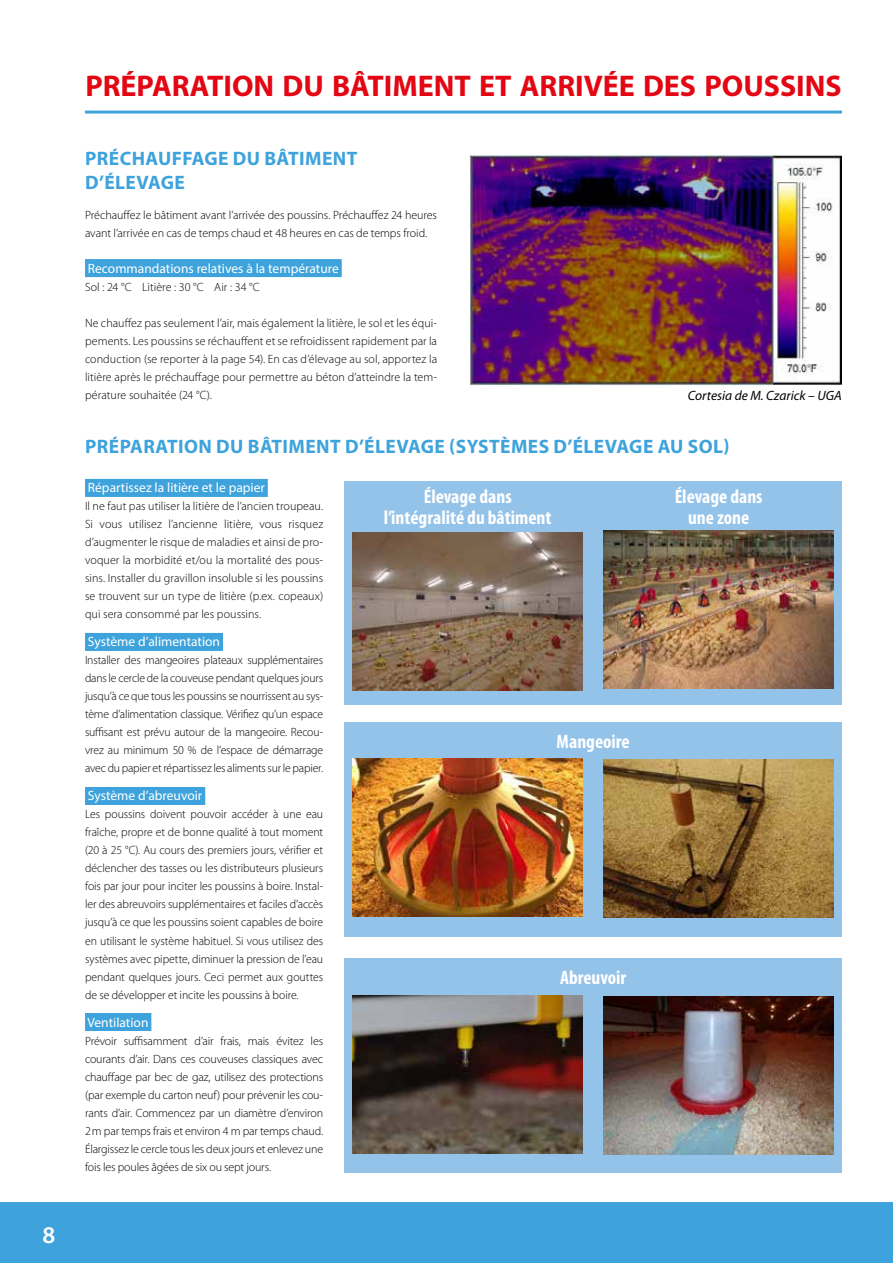
<style>
.page{position:relative;width:893px;height:1263px;background:#fff}
.page>*{position:absolute;margin:0;border:0;box-sizing:border-box;transform-origin:0 0}
.t1{font:700 30px "Myriad Pro";color:#e30613}
.t2{font:600 24px "Myriad Pro";color:#fff}
.t3{font:700 19.5px/24px "Myriad Pro";letter-spacing:.02em;color:#3ea3dc}
.t4{font:700 condensed 19.5px/21px "Myriad Pro";color:#fff;text-align:center}
.t5{font:13.5px "Myriad Pro";color:#fff}
.t6{font:italic 13.5px "Myriad Pro";color:#000}
.t7{font:300 12px/18px "Myriad Pro";letter-spacing:-.005em;color:#000;text-align:justify}
</style>
<div class="page">
<div style="left:0;top:1203px;width:893px;height:60px;background:#3ea3dc"></div>
<hr style="left:85px;top:111px;width:757px;height:3px;background:#3ea3dc">
<div style="left:85px;top:259px;width:257px;height:18px;background:#3ea3dc"></div>
<img style="left:469px;top:156px;width:373px;height:230px">
<div style="left:85px;top:479px;width:183px;height:18px;background:#3ea3dc"></div>
<div style="left:85px;top:633px;width:138px;height:18px;background:#3ea3dc"></div>
<div style="left:85px;top:787px;width:120px;height:18px;background:#3ea3dc"></div>
<div style="left:85px;top:1013px;width:66px;height:18px;background:#3ea3dc"></div>
<div style="left:344px;top:958px;width:498px;height:215px;background:#94c3ea"></div>
<img style="left:353px;top:995px;width:230px;height:158px">
<img style="left:604px;top:996px;width:229px;height:158px">
<div style="left:344px;top:722px;width:498px;height:214px;background:#94c3ea"></div>
<img style="left:353px;top:759px;width:230px;height:158px">
<img style="left:604px;top:760px;width:229px;height:158px">
<div style="left:344px;top:481px;width:498px;height:224px;background:#94c3ea"></div>
<img style="left:353px;top:532px;width:230px;height:158px">
<img style="left:604px;top:531px;width:229px;height:158px">
<h2 class="t2" style="left:43px;top:1220px;width:14px">8</h2>
<h1 class="t1" style="left:85px;top:69px;width:758px">PRÉPARATION DU BÂTIMENT ET ARRIVÉE DES POUSSINS</h1>
<h3 class="t3" style="left:85px;top:146px;width:274px">PRÉCHAUFFAGE DU BÂTIMENT<br>D’ÉLEVAGE</h3>
<p class="t7" style="left:85px;top:205px;width:354px">Préchauffez le bâtiment avant l’arrivée des poussins. Préchauffez 24 heures avant l’arrivée en cas de temps chaud et 48 heures en cas de temps froid.</p>
<p class="t5" style="left:88px;top:260px;width:252px">Recommandations relatives à la température</p>
<p class="t7" style="left:85px;top:277px;width:176px">Sol : 24 °C Litière : 30 °C Air : 34 °C</p>
<p class="t7" style="left:85px;top:313px;width:354px">Ne chauffez pas seulement l’air, mais également la litière, le sol et les équi&shy;pements. Les poussins se réchauffent et se refroidissent rapidement par la conduction (se reporter à la page 54). En cas d’élevage au sol, apportez la litière après le préchauffage pour permettre au béton d’atteindre la tem&shy;pérature souhaitée (24 °C).</p>
<p class="t6" style="left:688px;top:387px;width:156px">Cortesia de M. Czarick – UGA</p>
<h3 class="t3" style="left:85px;top:434px;width:646px">PRÉPARATION DU BÂTIMENT D’ÉLEVAGE (SYSTÈMES D’ÉLEVAGE AU SOL)</h3>
<p class="t5" style="left:88px;top:480px;width:179px">Répartissez la litière et le papier</p>
<p class="t7" style="left:85px;top:497px;width:240px">Il ne faut pas utiliser la litière de l’ancien troupeau.<br>Si vous utilisez l’ancienne litière, vous risquez d’augmenter le risque de maladies et ainsi de pro&shy;voquer la morbidité et/ou la mortalité des pous&shy;sins. Installer du gravillon insoluble si les poussins se trouvent sur un type de litière (p.ex. copeaux) qui sera consommé par les poussins.</p>
<p class="t5" style="left:88px;top:634px;width:134px">Système d’alimentation</p>
<p class="t7" style="left:85px;top:651px;width:240px">Installer des mangeoires plateaux supplémentaires dans le cercle de la couveuse pendant quelques jours jusqu’à ce que tous les poussins se nourrissent au sys&shy;tème d’alimentation classique. Vérifiez qu’un espace suffisant est prévu autour de la mangeoire. Recou&shy;vrez au minimum 50 % de l’espace de démarrage avec du papier et répartissez les aliments sur le papier.</p>
<p class="t5" style="left:88px;top:788px;width:116px">Système d’abreuvoir</p>
<p class="t7" style="left:85px;top:805px;width:240px">Les poussins doivent pouvoir accéder à une eau fraîche, propre et de bonne qualité à tout moment (20 à 25 °C). Au cours des premiers jours, vérifier et déclencher des tasses ou les distributeurs plusieurs fois par jour pour inciter les poussins à boire. Instal&shy;ler des abreuvoirs supplémentaires et faciles d’accès jusqu’à ce que les poussins soient capables de boire en utilisant le système habituel. Si vous utilisez des systèmes avec pipette, diminuer la pression de l’eau pendant quelques jours. Ceci permet aux gouttes de se développer et incite les poussins à boire.</p>
<p class="t5" style="left:87px;top:1014px;width:63px">Ventilation</p>
<p class="t7" style="left:85px;top:1031px;width:240px">Prévoir suffisamment d’air frais, mais évitez les courants d’air. Dans ces couveuses classiques avec chauffage par bec de gaz, utilisez des protections (par exemple du carton neuf) pour prévenir les cou&shy;rants d’air. Commencez par un diamètre d’environ 2m par temps frais et environ 4 m par temps chaud.<br>Élargissez le cercle tous les deux jours et enlevez une fois les poules âgées de six ou sept jours.</p>
<h3 class="t4" style="left:384px;top:486px;width:169px">Élevage dans l’intégralité du bâtiment</h3>
<h3 class="t4" style="left:675px;top:486px;width:89px">Élevage dans une zone</h3>
<h3 class="t4" style="left:557px;top:730px;width:75px">Mangeoire</h3>
<h3 class="t4" style="left:560px;top:966px;width:68px">Abreuvoir</h3>
</div>
